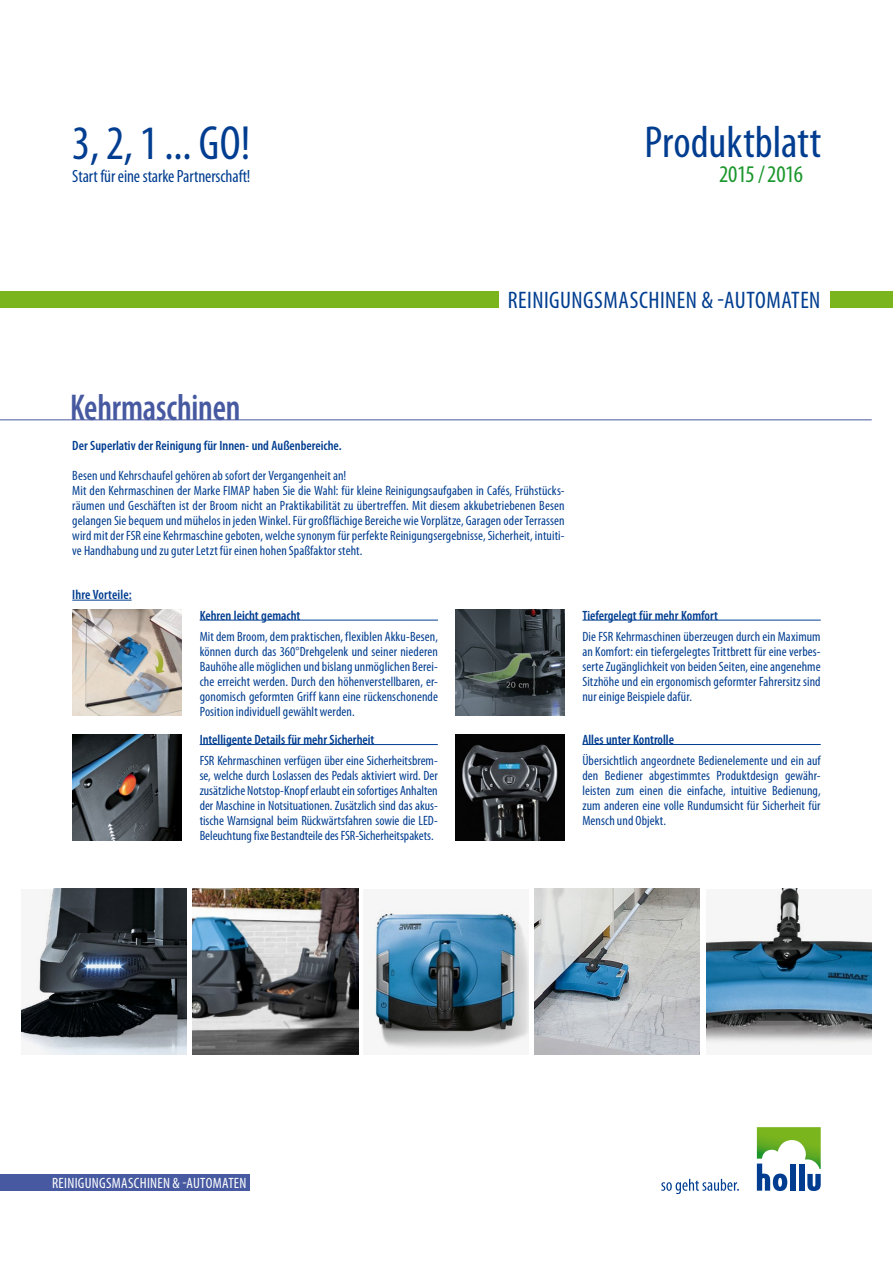
<style>
.page{position:relative;width:893px;height:1263px;background:#fff}
.page>*{position:absolute;margin:0;border:0;box-sizing:border-box;transform-origin:0 0}
.t1{font:condensed 48.3px "Myriad Pro";color:#003d90}
.t2{font:condensed 45px "Myriad Pro";color:#003d90}
.t3{font:600 condensed 37.5px "Myriad Pro";letter-spacing:-.005em;color:#475aa1;scale:.9 1}
.t4{font:condensed 24px "Myriad Pro";letter-spacing:.02em;color:#003d90}
.t5{font:condensed 24px "Myriad Pro";letter-spacing:-.02em;color:#1a962b}
.t6{font:condensed 17.7px "Myriad Pro";letter-spacing:-.005em;color:#003d90}
.t7{font:condensed 15px "Myriad Pro";letter-spacing:.02em;color:#fff}
.t8{font:condensed 13.5px/15px "Myriad Pro";letter-spacing:.005em;color:#003d90;text-align:justify}
.t9{font:600 condensed 13.5px "Myriad Pro";color:#003d90}
</style>
<div class="page">
<img style="left:192px;top:889px;width:166px;height:165px">
<img style="left:72px;top:610px;width:109px;height:106px">
<img style="left:72px;top:734px;width:109px;height:106px">
<img style="left:455px;top:610px;width:110px;height:106px">
<img style="left:455px;top:734px;width:110px;height:106px">
<div style="left:0;top:291px;width:499px;height:17px;background:#7ab51d"></div>
<div style="left:830px;top:291px;width:63px;height:17px;background:#7ab51d"></div>
<hr style="left:0;top:419px;width:872px;height:1px;background:#475aa1">
<hr style="left:200px;top:620px;width:238px;height:1px;background:#003d90">
<hr style="left:582px;top:620px;width:239px;height:1px;background:#003d90">
<hr style="left:200px;top:744px;width:238px;height:1px;background:#003d90">
<hr style="left:582px;top:744px;width:239px;height:1px;background:#003d90">
<hr style="left:72px;top:600px;width:60px;height:1px;background:#003d90">
<img style="left:21px;top:889px;width:166px;height:165px">
<div style="left:363px;top:889px;width:166px;height:165px;background:#f6f6f6"></div>
<img style="left:375px;top:913px;width:154px;height:134px">
<img style="left:706px;top:889px;width:166px;height:155px">
<img style="left:534px;top:889px;width:166px;height:165px">
<div style="left:0;top:1174px;width:250px;height:17px;background:#475aa1"></div>
<svg style="left:757px;top:1127px;width:64px;height:64px"></svg>
<svg style="left:661px;top:1179px;width:78px;height:15px"></svg>
<h1 class="t1" style="left:72px;top:114px;width:180px">3, 2, 1 ... GO!</h1>
<h3 class="t6" style="left:72px;top:165px;width:180px">Start für eine starke Partnerschaft!</h3>
<h2 class="t2" style="left:644px;top:115px;width:178px">Produktblatt</h2>
<h3 class="t5" style="left:719px;top:159px;width:85px">2015 / 2016</h3>
<h3 class="t4" style="left:508px;top:285px;width:314px">REINIGUNGSMASCHINEN &amp; -AUTOMATEN</h3>
<h3 class="t3" style="left:70px;top:384px;width:191px">Kehrmaschinen</h3>
<p class="t9" style="left:72px;top:437px;width:271px">Der Superlativ der Reinigung für Innen- und Außenbereiche.</p>
<p class="t8" style="left:72px;top:468px;width:494px;text-align:left">Besen und Kehrschaufel gehören ab sofort der Vergangenheit an!<br>Mit den Kehrmaschinen der Marke FIMAP haben Sie die Wahl: für kleine Reinigungsaufgaben in Cafés, Frühstücks&shy;räumen und Geschäften ist der Broom nicht an Praktikabilität zu übertreffen. Mit diesem akkubetriebenen Besen gelangen Sie bequem und mühelos in jeden Winkel. Für großflächige Bereiche wie Vorplätze, Garagen oder Terrassen wird mit der FSR eine Kehrmaschine geboten, welche synonym für perfekte Reinigungsergebnisse, Sicherheit, intuiti&shy;ve Handhabung und zu guter Letzt für einen hohen Spaßfaktor steht.</p>
<p class="t9" style="left:72px;top:586px;width:61px">Ihre Vorteile:</p>
<p class="t9" style="left:200px;top:607px;width:102px">Kehren leicht gemacht</p>
<p class="t8" style="left:200px;top:629px;width:240px">Mit dem Broom, dem praktischen, flexiblen Akku-Besen, können durch das 360°Drehgelenk und seiner niederen Bauhöhe alle möglichen und bislang unmöglichen Berei&shy;che erreicht werden. Durch den höhenverstellbaren, er&shy;gonomisch geformten Griff kann eine rückenschonende Position individuell gewählt werden.</p>
<p class="t9" style="left:200px;top:731px;width:176px">Intelligente Details für mehr Sicherheit</p>
<p class="t8" style="left:200px;top:753px;width:240px">FSR Kehrmaschinen verfügen über eine Sicherheitsbrem&shy;se, welche durch Loslassen des Pedals aktiviert wird. Der zusätzliche Notstop-Knopf erlaubt ein sofortiges Anhalten der Maschine in Notsituationen. Zusätzlich sind das akus&shy;tische Warnsignal beim Rückwärtsfahren sowie die LED-Beleuchtung fixe Bestandteile des FSR-Sicherheitspakets.</p>
<p class="t9" style="left:582px;top:607px;width:137px">Tiefergelegt für mehr Komfort</p>
<p class="t8" style="left:582px;top:629px;width:240px">Die FSR Kehrmaschinen überzeugen durch ein Maximum an Komfort: ein tiefergelegtes Trittbrett für eine verbes&shy;serte Zugänglichkeit von beiden Seiten, eine angenehme Sitzhöhe und ein ergonomisch geformter Fahrersitz sind nur einige Beispiele dafür.</p>
<p class="t9" style="left:582px;top:731px;width:93px">Alles unter Kontrolle</p>
<p class="t8" style="left:582px;top:753px;width:240px">Übersichtlich angeordnete Bedienelemente und ein auf den Bediener abgestimmtes Produktdesign gewähr&shy;leisten zum einen die einfache, intuitive Bedienung, zum anderen eine volle Rundumsicht für Sicherheit für Mensch und Objekt.</p>
<p class="t7" style="left:52px;top:1173px;width:196px">REINIGUNGSMASCHINEN &amp; -AUTOMATEN</p>
</div>
